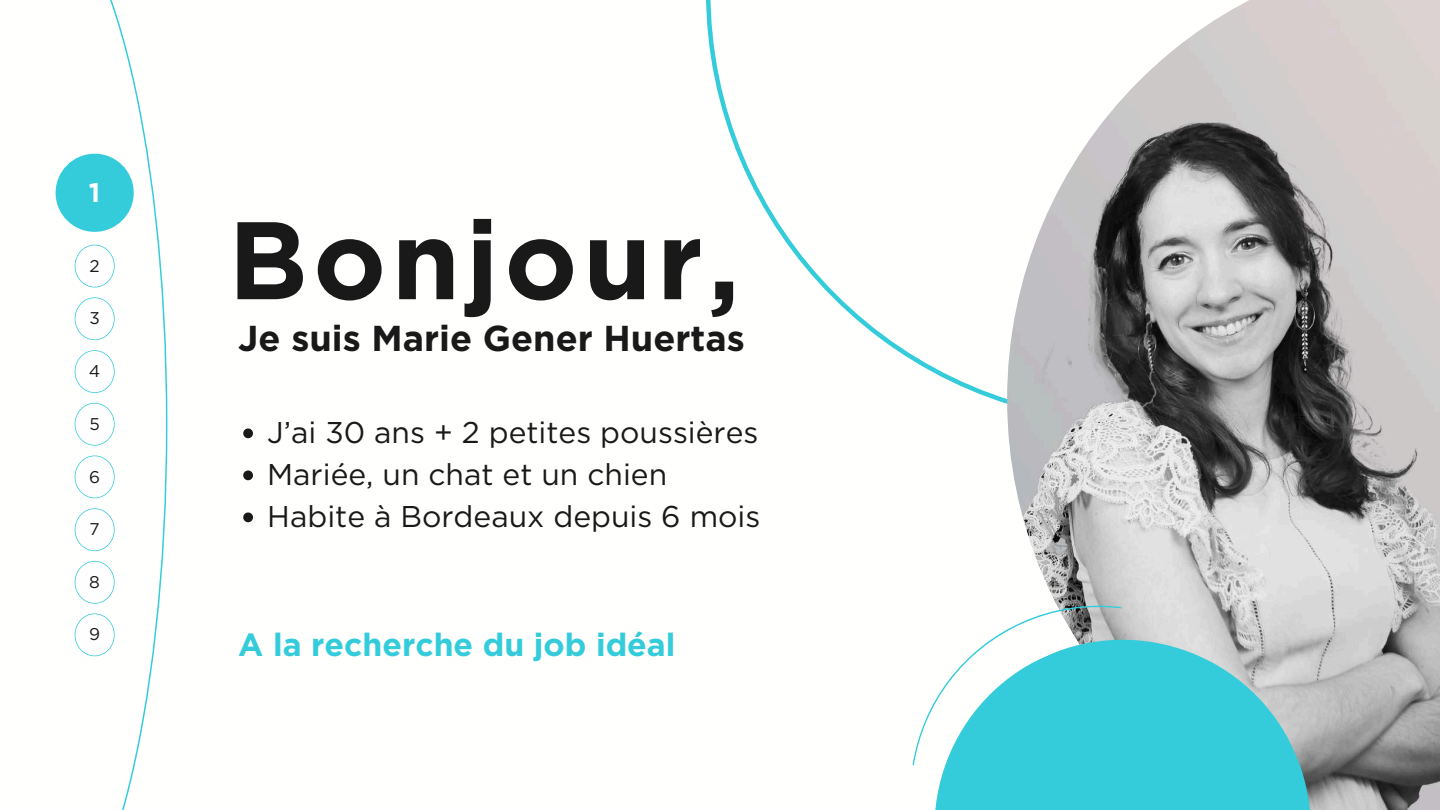
<style>
.page{position:relative;width:1440px;height:810px;background:#fff}
.page>*{position:absolute;margin:0;border:0;box-sizing:border-box;transform-origin:0 0}
.t1{font:700 110px "Gotham";letter-spacing:.05em;color:#191919}
.t2{font:700 36px "Gotham";color:#191919}
.t3{font:700 32px "Gotham";color:#34ccdb}
.t4{font:30px/42px "Gotham";color:#191919}
.t5{font:700 27px "Gotham";color:#fffefe}
.t6{font:17px "Gotham";color:#191919}
</style>
<div class="page">
<svg style="left:55px;top:0;width:112px;height:810px"></svg>
<svg style="left:706px;top:0;width:301px;height:404px"></svg>
<div style="left:56px;top:154px;width:78px;height:78px;background:#34ccdb;border-radius:50%"></div>
<svg style="left:75px;top:350px;width:39px;height:43px"></svg>
<svg style="left:75px;top:245px;width:39px;height:42px"></svg>
<svg style="left:75px;top:403px;width:39px;height:43px"></svg>
<svg style="left:75px;top:297px;width:39px;height:43px"></svg>
<svg style="left:75px;top:508px;width:39px;height:43px"></svg>
<svg style="left:75px;top:456px;width:39px;height:42px"></svg>
<img style="left:1007px;top:0;width:433px;height:810px">
<svg style="left:75px;top:561px;width:39px;height:43px"></svg>
<svg style="left:75px;top:613px;width:39px;height:43px"></svg>
<svg style="left:935px;top:614px;width:402px;height:196px;background:#66c7d0"></svg>
<svg style="left:912px;top:582px;width:234px;height:184px"></svg>
<svg style="left:243px;top:428px;width:10px;height:10px"></svg>
<svg style="left:243px;top:470px;width:10px;height:10px"></svg>
<svg style="left:243px;top:512px;width:10px;height:10px"></svg>
<p class="t5" style="left:89px;top:177px;width:13px">1</p>
<p class="t6" style="left:90px;top:255px;width:12px">2</p>
<p class="t6" style="left:89px;top:308px;width:12px">3</p>
<p class="t6" style="left:89px;top:361px;width:13px">4</p>
<p class="t6" style="left:89px;top:413px;width:12px">5</p>
<p class="t6" style="left:89px;top:466px;width:12px">6</p>
<p class="t6" style="left:90px;top:519px;width:12px">7</p>
<p class="t6" style="left:89px;top:572px;width:12px">8</p>
<p class="t6" style="left:89px;top:624px;width:12px">9</p>
<h1 class="t1" style="left:228px;top:194px;width:513px">Bonjour,</h1>
<p class="t2" style="left:238px;top:317px;width:508px">Je suis Marie Gener Huertas</p>
<p class="t4" style="left:267px;top:411px;width:495px">J’ai 30 ans + 2 petites poussières<br>Mariée, un chat et un chien<br>Habite à Bordeaux depuis 6 mois</p>
<p class="t3" style="left:238px;top:626px;width:439px">A la recherche du job idéal</p>
</div>
